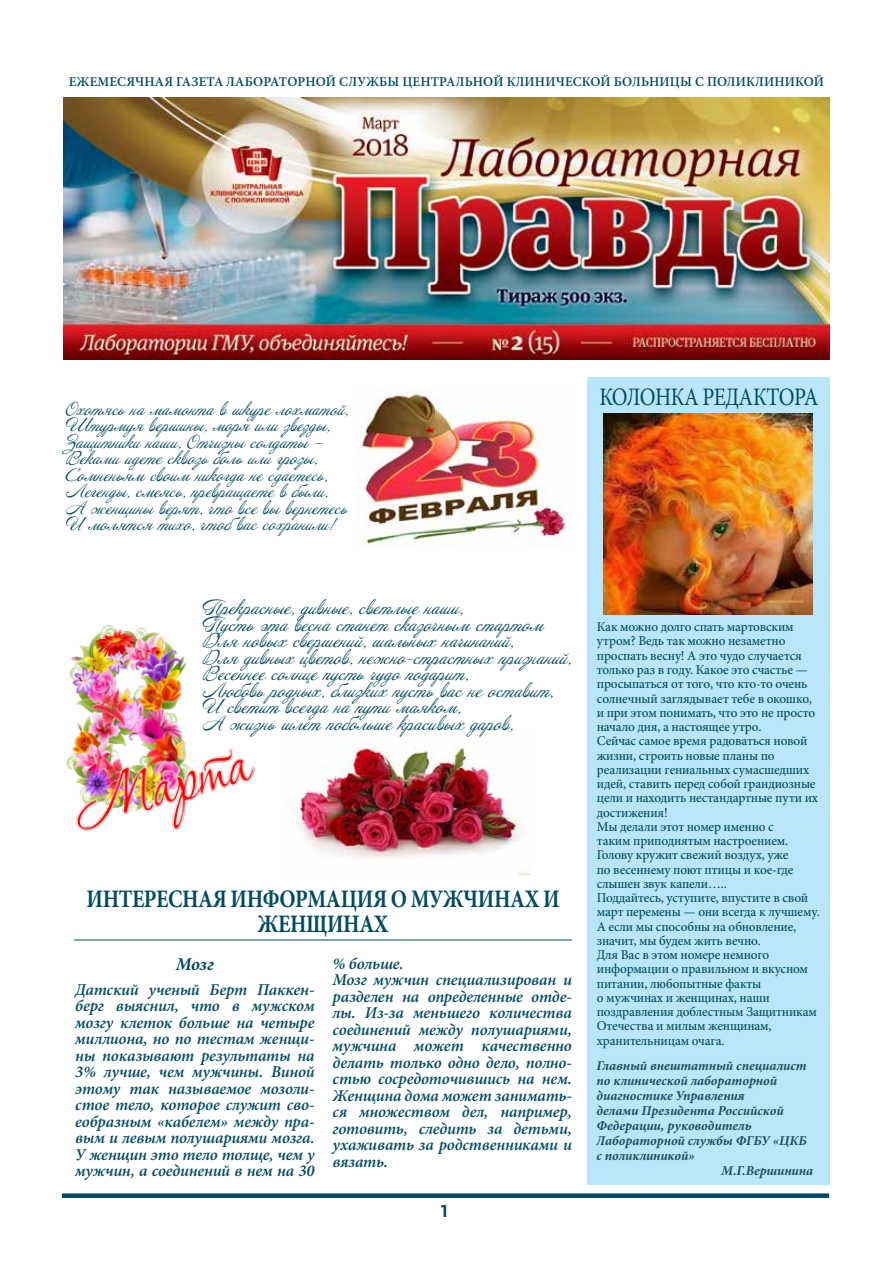
<style>
.page{position:relative;width:893px;height:1263px;background:#fff}
.page>*{position:absolute;margin:0;border:0;box-sizing:border-box;transform-origin:0 0}
.t1{font:700 25.2px/25.2px "Minion Pro";letter-spacing:-.02em;color:#004b63;text-align:center;scale:.84 1}
.t2{font:25.2px "Minion Pro";letter-spacing:-.025em;color:#004b63;scale:.84 1}
.t3{font:18px/16.5px "Annabelle";letter-spacing:-.015em;color:#004b63}
.t4{font:italic 700 18px "Minion Pro";color:#004b63}
.t5{font:700 18px "PF Agora Sans Pro";color:#004b63}
.t6{font:italic 600 16.5px/16.5px "Minion Pro";letter-spacing:-.01em;color:#004b63;text-align:justify}
.t7{font:16.5px/16.5px "Annabelle";letter-spacing:-.015em;color:#004b63}
.t8{font:500 13.5px/14.2px "Minion Pro";letter-spacing:-.015em;color:#004b63}
.t9{font:italic 700 13.5px "Minion Pro";color:#1e4d5f}
.t10{font:600 13.5px "Minion Pro";letter-spacing:.01em;color:#004b63}
</style>
<div class="page">
<img style="left:295px;top:746px;width:234px;height:129px">
<img style="left:64px;top:98px;width:765px;height:261px">
<div style="left:587px;top:377px;width:242px;height:807px;background:#b9e6fa"></div>
<div style="left:62px;top:1193px;width:767px;height:5px;background:#004b63"></div>
<img style="left:604px;top:413px;width:208px;height:201px">
<img style="left:355px;top:391px;width:216px;height:155px">
<hr style="left:74px;top:940px;width:498px;height:1px;background:#004b63">
<img style="left:66px;top:625px;width:189px;height:206px">
<p class="t10" style="left:69px;top:72px;width:757px">ЕЖЕМЕСЯЧНАЯ ГАЗЕТА ЛАБОРАТОРНОЙ СЛУЖБЫ ЦЕНТРАЛЬНОЙ КЛИНИЧЕСКОЙ БОЛЬНИЦЫ С ПОЛИКЛИНИКОЙ</p>
<p class="t7" style="left:66px;top:402px;width:285px">Охотясь на мамонта в шкуре лохматой, Штурмуя вершины, моря или звезды, Защитники наши, Отчизны солдаты – Веками идете сквозь боль или грозы, Сомненьям своим никогда не сдаетесь, Легенды, смеясь, превращаете в были, А женщины верят, что все вы вернетесь И молятся тихо, чтобвас сохранили!</p>
<h1 class="t2" style="left:599px;top:380px;width:262px">КОЛОНКА РЕДАКТОРА</h1>
<p class="t3" style="left:202px;top:601px;width:371px">Прекрасные, дивные, светлые наши,<br>Пусть эта весна станет сказочным стартом Для новых свершений, шальных начинаний,<br>Для дивных цветов, нежно-страстных признаний, Весеннее солнце пусть чудо подарит,<br>Любовь родных, близких пусть вас не оставит, И светит всегда на пути маяком,<br>А жизнь шлет побольше красивых даров,</p>
<h1 class="t1" style="left:87px;top:886px;width:565px">ИНТЕРЕСНАЯ ИНФОРМАЦИЯ О МУЖЧИНАХ И<br>ЖЕНЩИНАХ</h1>
<h2 class="t4" style="left:176px;top:951px;width:40px">Мозг</h2>
<p class="t6" style="left:75px;top:981px;width:241px">Датский ученый Берт Паккен&shy;берг выяснил, что в мужском мозгу клеток больше на четыре миллиона, но по тестам женщи&shy;ны показывают результаты на 3% лучше, чем мужчины. Виной этому так называемое мозоли&shy;стое тело, которое служит сво&shy;еобразным «кабелем» между пра&shy;вым и левым полушариями мозга.<br>У женщин это тело толще, чем у мужчин, а соединений в нем на 30</p>
<p class="t6" style="left:333px;top:955px;width:241px;text-align:left">% больше.<br>Мозг мужчин специализирован и разделен на определенные отде&shy;лы. Из-за меньшего количества соединений между полушариями, мужчина может качественно делать только одно дело, полно&shy;стью сосредоточившись на нем.<br>Женщина дома может занимать&shy;ся множеством дел, например, готовить, следить за детьми, ухаживать за родственниками и вязать.</p>
<h2 class="t5" style="left:439px;top:1199px;width:12px">1</h2>
<p class="t8" style="left:597px;top:620px;width:224px">Как можно долго спать мартовским утром? Ведь так можно незаметно проспать весну! А это чудо случается только раз в году. Какое это счастье — просыпаться от того, что кто-то очень солнечный заглядывает тебе в окошко, и при этом понимать, что это не просто начало дня, а настоящее утро.<br>Сейчас самое время радоваться новой жизни, строить новые планы по реализации гениальных сумасшедших идей, ставить перед собой грандиозные цели и находить нестандартные пути их достижения!<br>Мы делали этот номер именно с<br>таким приподнятым настроением.<br>Голову кружит свежий воздух, уже<br>по весеннему поют птицы и кое-где слышен звук капели…..<br>Поддайтесь, уступите, впустите в свой март перемены — они всегда к лучшему.<br>А если мы способны на обновление, значит, мы будем жить вечно.<br>Для Вас в этом номере немного информации о правильном и вкусном питании, любопытные факты<br>о мужчинах и женщинах, наши поздравления доблестным Защитникам<br>Отечества и милым женщинам, хранительницам очага.</p>
<p class="t9" style="left:596px;top:1056px;width:212px">Главный внештатный специалист</p>
<p class="t9" style="left:596px;top:1071px;width:182px">по клинической лабораторной</p>
<p class="t9" style="left:596px;top:1086px;width:150px">диагностике Управления</p>
<p class="t9" style="left:596px;top:1101px;width:189px">делами Президента Российской</p>
<p class="t9" style="left:596px;top:1116px;width:157px">Федерации, руководитель</p>
<p class="t9" style="left:596px;top:1131px;width:212px">Лабораторной службы ФГБУ «ЦКБ</p>
<p class="t9" style="left:596px;top:1146px;width:100px">с поликлиникой»</p>
<p class="t9" style="left:721px;top:1161px;width:94px">М.Г.Вершинина</p>
</div>
